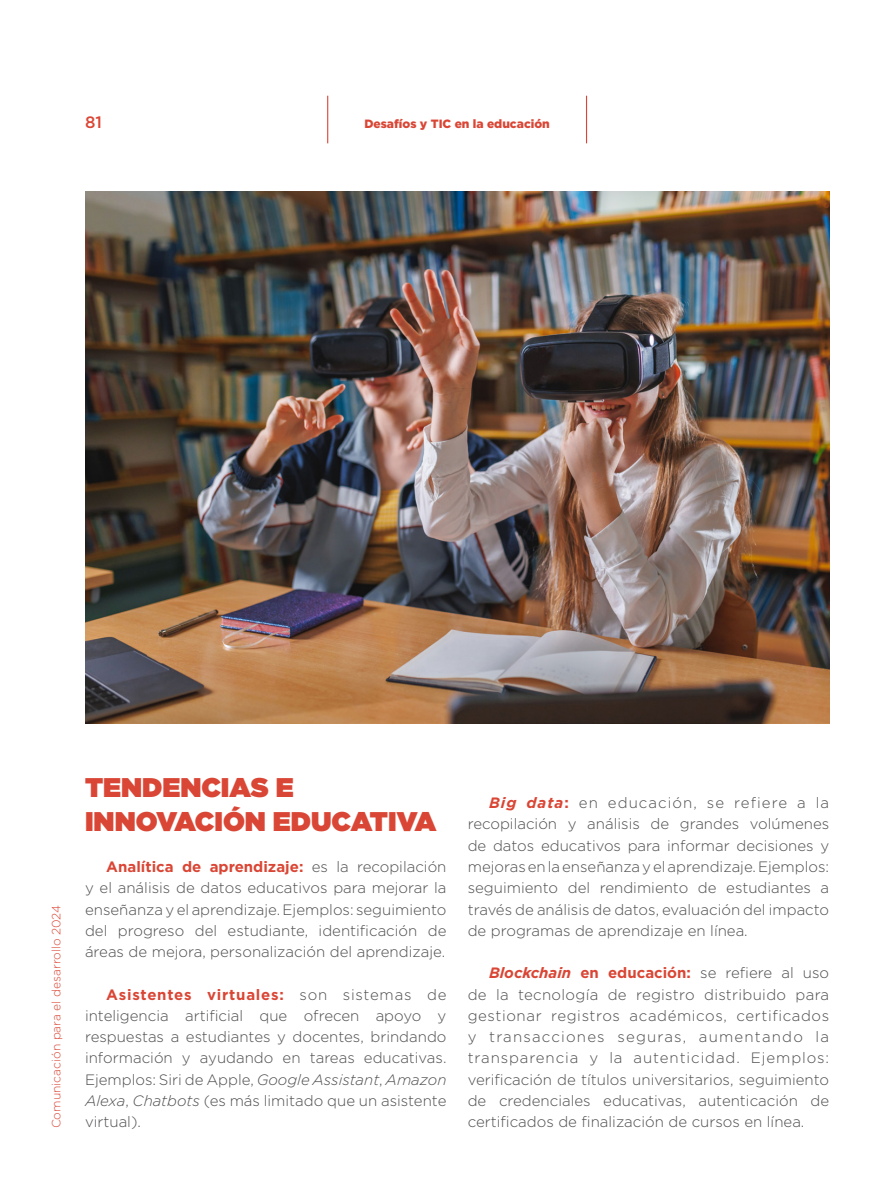
<style>
.page{position:relative;width:893px;height:1191px;background:#fff}
.page>*{position:absolute;margin:0;border:0;box-sizing:border-box;transform-origin:0 0}
.T2{font:900 27px/33.6px "Gotham";color:#da4635}
.t1{font:500 16.5px "Gotham";color:#da4635}
.GENERAL{font:300 15px/21.3px "Gotham";color:#4d4d4f;text-align:justify}
.t2{font:300 12px "Gotham";color:#da4635}
.t3{font:900 12px "Gotham";color:#da4635}
.s1{font-weight:700;color:#da4635}
.s2{font-style:italic}
.s3{font-weight:700;font-style:italic;color:#da4635}
</style>
<div class="page">
<img style="left:85px;top:191px;width:744px;height:532px">
<hr style="left:327px;top:96px;width:1px;height:47px;background:#da4635">
<hr style="left:586px;top:96px;width:1px;height:47px;background:#da4635">
<p class="t1" style="left:85px;top:111px;width:18px">81</p>
<p class="t3" style="left:364px;top:115px;width:187px">Desafíos y TIC en la educación</p>
<p class="t2" style="left:49px;top:1128px;width:225px;rotate:-90deg">Comunicación para el desarrollo 2024</p>
<p class="T2" style="left:85px;top:770px;width:353px">TENDENCIAS E<br>INNOVACIÓN EDUCATIVA</p>
<p class="GENERAL" style="left:85px;top:855px;width:363px;text-indent:21px"><span class="s1">Analítica de aprendizaje:</span> es la recopilación y el análisis de datos educativos para mejorar la enseñanza y el aprendizaje. Ejemplos: seguimiento del progreso del estudiante, identificación de áreas de mejora, personalización del aprendizaje.</p>
<p class="GENERAL" style="left:85px;top:983px;width:363px;text-indent:21px"><span class="s1">Asistentes virtuales:</span> son sistemas de inteligencia artificial que ofrecen apoyo y respuestas a estudiantes y docentes, brindando información y ayudando en tareas educativas.<br>Ejemplos: Siri de Apple, <span class="s2">Google Assistant</span>, <span class="s2">Amazon Alexa</span>, <span class="s2">Chatbots</span> (es más limitado que un asistente virtual).</p>
<p class="GENERAL" style="left:468px;top:792px;width:363px;text-indent:21px"><span class="s3">Big data</span><span class="s1">:</span> en educación, se refiere a la recopilación y análisis de grandes volúmenes de datos educativos para informar decisiones y mejoras en la enseñanza y el aprendizaje. Ejemplos: seguimiento del rendimiento de estudiantes a través de análisis de datos, evaluación del impacto de programas de aprendizaje en línea.</p>
<p class="GENERAL" style="left:468px;top:962px;width:363px;text-indent:21px"><span class="s3">Blockchain</span> <span class="s1">en educación:</span> se refiere al uso de la tecnología de registro distribuido para gestionar registros académicos, certificados y transacciones seguras, aumentando la transparencia y la autenticidad. Ejemplos: verificación de títulos universitarios, seguimiento de credenciales educativas, autenticación de certificados de finalización de cursos en línea.</p>
</div>
